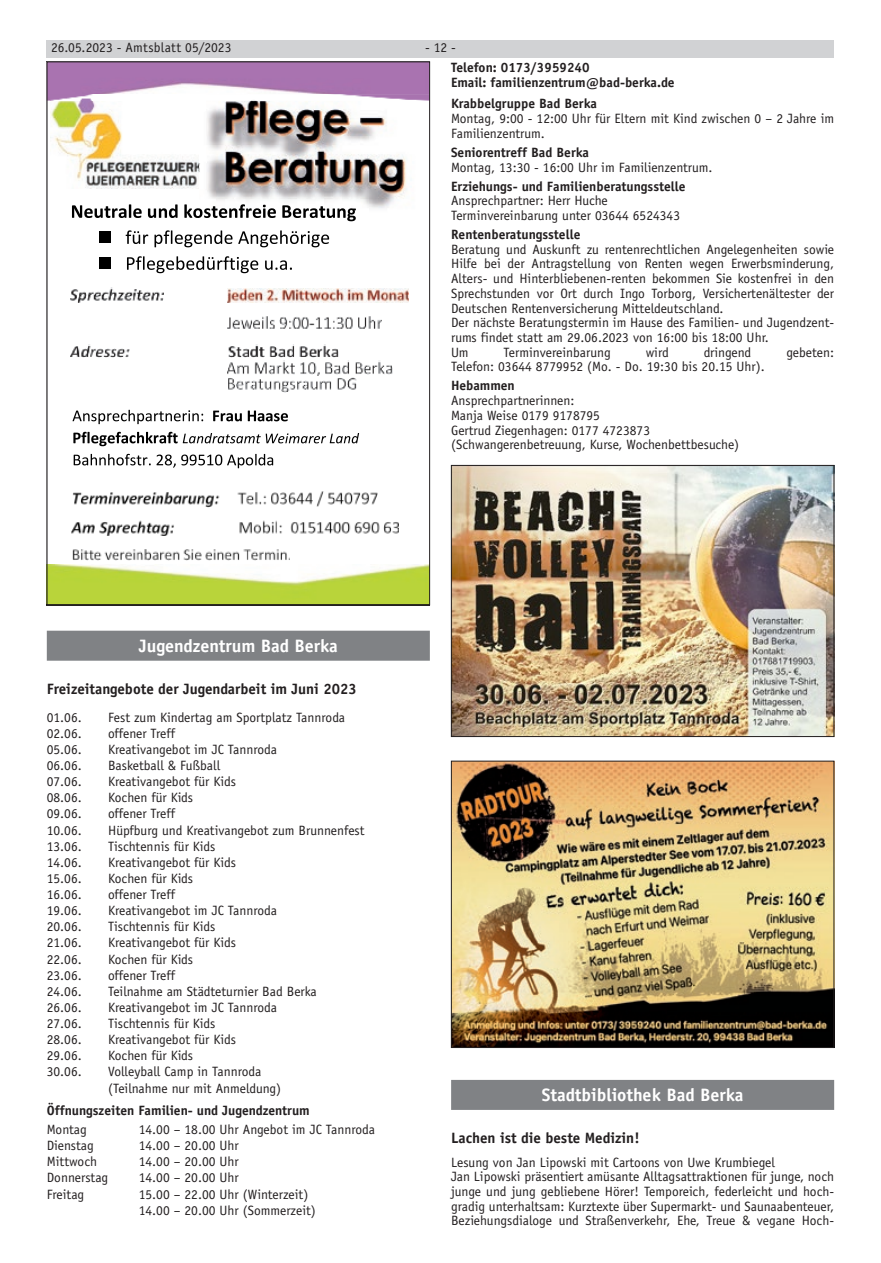
<style>
.page{position:relative;width:881px;height:1263px;background:#fff}
.page>*{position:absolute;margin:0;border:0;box-sizing:border-box;transform-origin:0 0}
.Überschrift{font:700 18px "Officina Sans LT";color:#fff}
.Zwischenüberschrift{font:700 15px "Officina Sans LT";color:#231f20}
.t1{font:13.5px/14.7px "Officina Sans LT";color:#231f20}
.t2{font:700 13.5px "Officina Sans LT";color:#231f20}
.t3{font:13.5px "Officina Sans LT";letter-spacing:-.02em;color:#231f20}
</style>
<div class="page">
<div style="left:47px;top:40px;width:786px;height:17px;background:#d1d2d4"></div>
<div style="left:451px;top:1080px;width:382px;height:30px;background:#808285"></div>
<img style="left:453px;top:467px;width:378px;height:268px">
<div style="left:451px;top:465px;width:382px;height:272px;border:1px solid #231f20"></div>
<img style="left:453px;top:763px;width:378px;height:283px">
<div style="left:451px;top:761px;width:382px;height:287px;border:1px solid #231f20"></div>
<div style="left:47px;top:631px;width:382px;height:30px;background:#808285"></div>
<svg style="left:49px;top:64px;width:378px;height:539px"></svg>
<svg style="left:72px;top:204px;width:70px;height:14px"></svg>
<svg style="left:148px;top:204px;width:29px;height:14px"></svg>
<svg style="left:184px;top:204px;width:92px;height:14px"></svg>
<svg style="left:282px;top:205px;width:74px;height:16px"></svg>
<div style="left:100px;top:231px;width:11px;height:11px;background:#000"></div>
<svg style="left:126px;top:230px;width:22px;height:14px"></svg>
<svg style="left:154px;top:230px;width:78px;height:17px"></svg>
<svg style="left:238px;top:230px;width:91px;height:17px"></svg>
<div style="left:100px;top:257px;width:11px;height:11px;background:#000"></div>
<svg style="left:127px;top:256px;width:131px;height:17px"></svg>
<svg style="left:265px;top:260px;width:27px;height:10px"></svg>
<div style="left:59px;top:281px;width:368px;height:118px;background:#fff"></div>
<img style="left:70px;top:288px;width:94px;height:15px">
<img style="left:227px;top:289px;width:181px;height:14px">
<img style="left:227px;top:316px;width:154px;height:12px">
<img style="left:70px;top:345px;width:268px;height:12px">
<img style="left:227px;top:361px;width:165px;height:15px">
<img style="left:228px;top:378px;width:128px;height:14px">
<svg style="left:72px;top:410px;width:131px;height:14px"></svg>
<svg style="left:213px;top:411px;width:29px;height:10px"></svg>
<svg style="left:248px;top:411px;width:40px;height:10px"></svg>
<svg style="left:73px;top:432px;width:286px;height:14px"></svg>
<svg style="left:74px;top:454px;width:199px;height:14px"></svg>
<img style="left:73px;top:491px;width:304px;height:16px">
<img style="left:71px;top:521px;width:327px;height:15px">
<img style="left:73px;top:549px;width:216px;height:11px">
<p class="t1" style="left:51px;top:41px;width:182px">26.05.2023 - Amtsblatt 05/2023</p>
<p class="t1" style="left:425px;top:41px;width:32px">- 12 -</p>
<p class="t2" style="left:451px;top:59px;width:140px">Telefon: 0173/3959240</p>
<p class="t2" style="left:451px;top:74px;width:225px">Email: familienzentrum@bad-berka.de</p>
<p class="t2" style="left:451px;top:95px;width:147px">Krabbelgruppe Bad Berka</p>
<p class="t1" style="left:451px;top:111px;width:384px">Montag, 9:00 - 12:00 Uhr für Eltern mit Kind zwischen 0 – 2 Jahre im<br>Familienzentrum.</p>
<p class="t2" style="left:451px;top:144px;width:139px">Seniorentreff Bad Berka</p>
<p class="t1" style="left:451px;top:160px;width:263px">Montag, 13:30 - 16:00 Uhr im Familienzentrum.</p>
<p class="t2" style="left:451px;top:178px;width:236px">Erziehungs- und Familienberatungsstelle</p>
<p class="t1" style="left:451px;top:193px;width:158px">Ansprechpartner: Herr Huche</p>
<p class="t1" style="left:451px;top:208px;width:230px">Terminvereinbarung unter 03644 6524343</p>
<p class="t2" style="left:451px;top:226px;width:131px">Rentenberatungsstelle</p>
<p class="t1" style="left:451px;top:242px;width:384px;text-align:justify">Beratung und Auskunft zu rentenrechtlichen Angelegenheiten sowie Hilfe bei der Antragstellung von Renten wegen Erwerbsminderung, Alters- und Hinterbliebenen-renten bekommen Sie kostenfrei in den Sprechstunden vor Ort durch Ingo Torborg, Versichertenältester der Deutschen Rentenversicherung Mitteldeutschland.</p>
<p class="t1" style="left:451px;top:315px;width:384px">Der nächste Beratungstermin im Hause des Familien- und Jugendzent&shy;rums findet statt am 29.06.2023 von 16:00 bis 18:00 Uhr.</p>
<p class="t1" style="left:451px;top:345px;width:19px">Um</p>
<p class="t1" style="left:503px;top:345px;width:109px">Terminvereinbarung</p>
<p class="t1" style="left:645px;top:345px;width:25px">wird</p>
<p class="t3" style="left:703px;top:344px;width:49px">dringend</p>
<p class="t1" style="left:786px;top:345px;width:49px">gebeten:</p>
<p class="t1" style="left:451px;top:359px;width:315px">Telefon: 03644 8779952 (Mo. - Do. 19:30 bis 20.15 Uhr).</p>
<p class="t2" style="left:451px;top:377px;width:65px">Hebammen</p>
<p class="t1" style="left:451px;top:393px;width:125px">Ansprechpartnerinnen:</p>
<p class="t1" style="left:451px;top:408px;width:150px">Manja Weise 0179 9178795</p>
<p class="t1" style="left:451px;top:423px;width:200px">Gertrud Ziegenhagen: 0177 4723873</p>
<p class="t1" style="left:451px;top:437px;width:289px">(Schwangerenbetreuung, Kurse, Wochenbettbesuche)</p>
<p class="Überschrift" style="left:139px;top:635px;width:201px">Jugendzentrum Bad Berka</p>
<p class="Zwischenüberschrift" style="left:47px;top:680px;width:311px">Freizeitangebote der Jugendarbeit im Juni 2023</p>
<p class="t1" style="left:47px;top:710px;width:36px">01.06.</p>
<p class="t1" style="left:108px;top:710px;width:238px">Fest zum Kindertag am Sportplatz Tannroda</p>
<p class="t1" style="left:47px;top:726px;width:36px">02.06.</p>
<p class="t1" style="left:108px;top:726px;width:68px">offener Treff</p>
<p class="t1" style="left:47px;top:742px;width:36px">05.06.</p>
<p class="t1" style="left:108px;top:742px;width:170px">Kreativangebot im JC Tannroda</p>
<p class="t1" style="left:47px;top:758px;width:36px">06.06.</p>
<p class="t1" style="left:108px;top:758px;width:113px">Basketball &amp; Fußball</p>
<p class="t1" style="left:47px;top:774px;width:36px">07.06.</p>
<p class="t1" style="left:108px;top:774px;width:129px">Kreativangebot für Kids</p>
<p class="t1" style="left:47px;top:790px;width:36px">08.06.</p>
<p class="t1" style="left:108px;top:790px;width:87px">Kochen für Kids</p>
<p class="t1" style="left:47px;top:806px;width:36px">09.06.</p>
<p class="t1" style="left:108px;top:806px;width:68px">offener Treff</p>
<p class="t1" style="left:47px;top:823px;width:36px">10.06.</p>
<p class="t1" style="left:108px;top:823px;width:258px">Hüpfburg und Kreativangebot zum Brunnenfest</p>
<p class="t1" style="left:47px;top:839px;width:36px">13.06.</p>
<p class="t1" style="left:108px;top:839px;width:109px">Tischtennis für Kids</p>
<p class="t1" style="left:47px;top:855px;width:36px">14.06.</p>
<p class="t1" style="left:108px;top:855px;width:129px">Kreativangebot für Kids</p>
<p class="t1" style="left:47px;top:871px;width:36px">15.06.</p>
<p class="t1" style="left:108px;top:871px;width:87px">Kochen für Kids</p>
<p class="t1" style="left:47px;top:887px;width:36px">16.06.</p>
<p class="t1" style="left:108px;top:887px;width:68px">offener Treff</p>
<p class="t1" style="left:47px;top:903px;width:36px">19.06.</p>
<p class="t1" style="left:108px;top:903px;width:170px">Kreativangebot im JC Tannroda</p>
<p class="t1" style="left:47px;top:919px;width:36px">20.06.</p>
<p class="t1" style="left:108px;top:919px;width:109px">Tischtennis für Kids</p>
<p class="t1" style="left:47px;top:935px;width:36px">21.06.</p>
<p class="t1" style="left:108px;top:935px;width:129px">Kreativangebot für Kids</p>
<p class="t1" style="left:47px;top:952px;width:36px">22.06.</p>
<p class="t1" style="left:108px;top:952px;width:87px">Kochen für Kids</p>
<p class="t1" style="left:47px;top:968px;width:36px">23.06.</p>
<p class="t1" style="left:108px;top:968px;width:68px">offener Treff</p>
<p class="t1" style="left:47px;top:984px;width:36px">24.06.</p>
<p class="t1" style="left:108px;top:984px;width:210px">Teilnahme am Städteturnier Bad Berka</p>
<p class="t1" style="left:47px;top:1000px;width:36px">26.06.</p>
<p class="t1" style="left:108px;top:1000px;width:170px">Kreativangebot im JC Tannroda</p>
<p class="t1" style="left:47px;top:1016px;width:36px">27.06.</p>
<p class="t1" style="left:108px;top:1016px;width:109px">Tischtennis für Kids</p>
<p class="t1" style="left:47px;top:1032px;width:36px">28.06.</p>
<p class="t1" style="left:108px;top:1032px;width:129px">Kreativangebot für Kids</p>
<p class="t1" style="left:47px;top:1048px;width:36px">29.06.</p>
<p class="t1" style="left:108px;top:1048px;width:87px">Kochen für Kids</p>
<p class="t1" style="left:47px;top:1064px;width:36px">30.06.</p>
<p class="t1" style="left:108px;top:1064px;width:155px">Volleyball Camp in Tannroda</p>
<p class="t1" style="left:108px;top:1081px;width:175px">(Teilnahme nur mit Anmeldung)</p>
<p class="t2" style="left:47px;top:1102px;width:264px">Öffnungszeiten Familien- und Jugendzentrum</p>
<p class="t1" style="left:47px;top:1122px;width:42px">Montag</p>
<p class="t1" style="left:139px;top:1122px;width:238px">14.00 – 18.00 Uhr Angebot im JC Tannroda</p>
<p class="t1" style="left:47px;top:1138px;width:49px">Dienstag</p>
<p class="t1" style="left:139px;top:1138px;width:101px">14.00 – 20.00 Uhr</p>
<p class="t1" style="left:47px;top:1154px;width:52px">Mittwoch</p>
<p class="t1" style="left:139px;top:1154px;width:101px">14.00 – 20.00 Uhr</p>
<p class="t1" style="left:47px;top:1170px;width:63px">Donnerstag</p>
<p class="t1" style="left:139px;top:1170px;width:101px">14.00 – 20.00 Uhr</p>
<p class="t1" style="left:47px;top:1187px;width:39px">Freitag</p>
<p class="t1" style="left:139px;top:1187px;width:171px">15.00 – 22.00 Uhr (Winterzeit)</p>
<p class="t1" style="left:139px;top:1203px;width:178px">14.00 – 20.00 Uhr (Sommerzeit)</p>
<p class="Überschrift" style="left:541px;top:1084px;width:203px">Stadtbibliothek Bad Berka</p>
<p class="Zwischenüberschrift" style="left:451px;top:1129px;width:190px">Lachen ist die beste Medizin!</p>
<p class="t1" style="left:451px;top:1154px;width:325px">Lesung von Jan Lipowski mit Cartoons von Uwe Krumbiegel</p>
<p class="t1" style="left:451px;top:1169px;width:384px;text-align:justify">Jan Lipowski präsentiert amüsante Alltagsattraktionen für junge, noch junge und jung gebliebene Hörer! Temporeich, federleicht und hoch&shy;gradig unterhaltsam: Kurztexte über Supermarkt- und Saunaabenteuer, Beziehungsdialoge und Straßenverkehr, Ehe, Treue &amp; vegane Hoch-</p>
</div>
